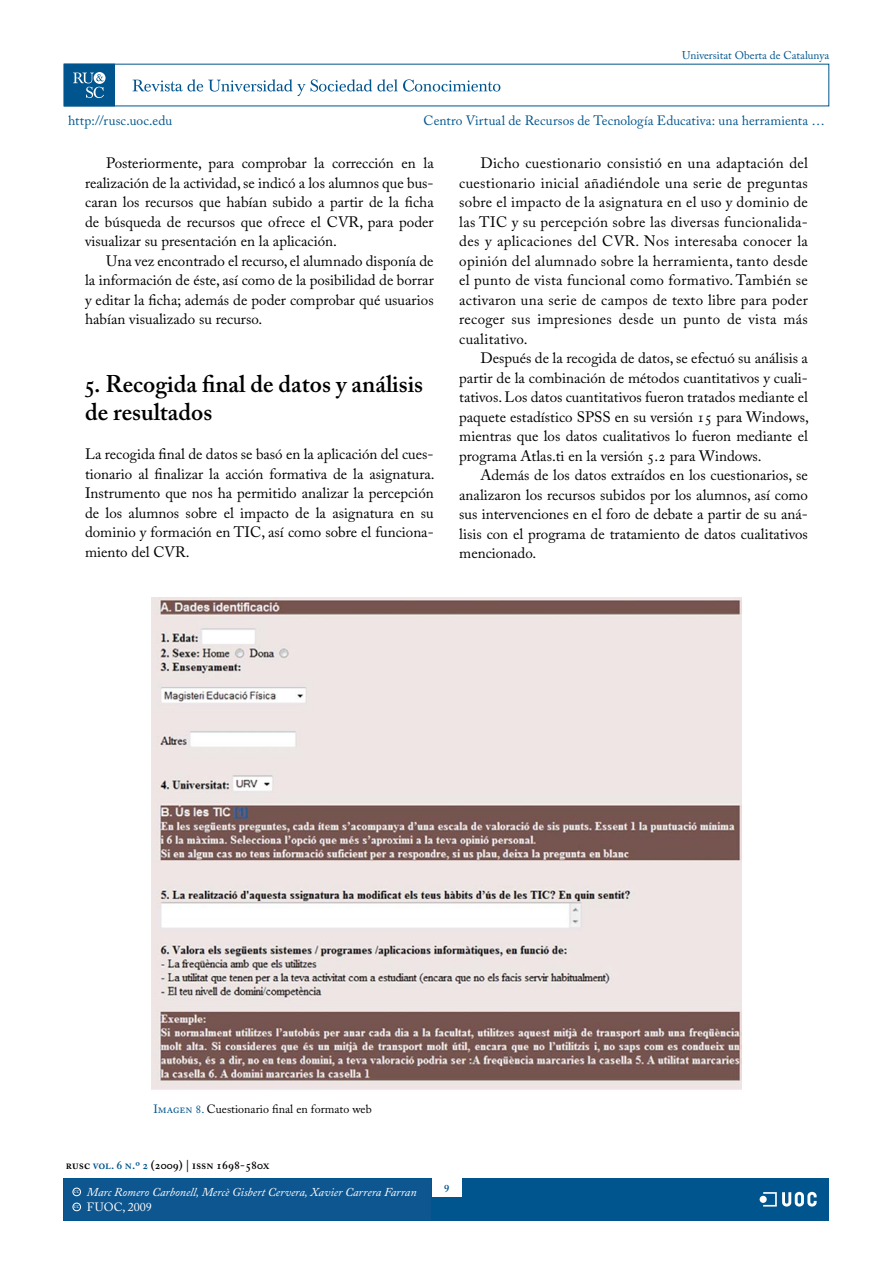
<style>
.page{position:relative;width:893px;height:1263px;background:#fff}
.page>*{position:absolute;margin:0;border:0;box-sizing:border-box;transform-origin:0 0}
.t1{font:600 24px/28.5px "Adobe Caslon Pro";color:#000}
.t2{font:15px/19.5px "Adobe Caslon Pro";color:#000;text-align:justify}
.t3{font:15px "Adobe Caslon Pro";letter-spacing:.02em;color:#000}
.t4{font:13.5px "Adobe Caslon Pro";letter-spacing:.01em;color:#00558e}
.t5{font:italic 12px "Adobe Caslon Pro";color:#fff}
.t6{font:italic 600 12px/13.5px "Adobe Caslon Pro";color:#fff}
.t7{font:12px "Adobe Caslon Pro";color:#000}
.t8{font:600 12px "Adobe Caslon Pro";color:#000}
.t9{font:12px "Adobe Caslon Pro";color:#fff}
.t10{font:11.25px "Adobe Caslon Pro";color:#00558e}
.t11{font:600 10.5px "Adobe Caslon Pro";color:#00558e}
.t12{font:600 3.9px "Adobe Caslon Pro";color:#fff}
.s1{color:#00558e}
</style>
<div class="page">
<div style="left:64px;top:1178px;width:765px;height:42px;background:#00558e"></div>
<div style="left:64px;top:64px;width:50px;height:42px;background:#00558e"></div>
<div style="left:64px;top:64px;width:51px;height:42px;border:1px solid #00558e"></div>
<svg style="left:94px;top:72px;width:12px;height:12px"></svg>
<svg style="left:73px;top:73px;width:31px;height:25px"></svg>
<svg style="left:133px;top:79px;width:367px;height:17px"></svg>
<div style="left:432px;top:1159px;width:30px;height:37px;background:#fff"></div>
<div style="left:760px;top:1196px;width:7px;height:7px;background:#fff;border-radius:50%"></div>
<svg style="left:763px;top:1192px;width:54px;height:14px"></svg>
<img style="left:151px;top:597px;width:590px;height:493px">
<div style="left:64px;top:1178px;width:366px;height:41px;background:#0e568f"></div>
<div style="left:73px;top:1188px;width:8px;height:8px;border:1px solid #fff;border-radius:50%"></div>
<div style="left:73px;top:1203px;width:8px;height:8px;border:1px solid #fff;border-radius:50%"></div>
<p class="t4" style="left:68px;top:112px;width:106px">http://rusc.uoc.edu</p>
<p class="t10" style="left:682px;top:48px;width:149px">Universitat Oberta de Catalunya</p>
<p class="t4" style="left:424px;top:112px;width:403px">Centro Virtual de Recursos de Tecnología Educativa: una herramienta …</p>
<p class="t2" style="left:106px;top:153px;width:329px">Posteriormente, para comprobar la corrección en la</p>
<p class="t2" style="left:85px;top:173px;width:350px">realización de la actividad, se indicó a los alumnos que bus-</p>
<p class="t2" style="left:85px;top:192px;width:350px">caran los recursos que habían subido a partir de la ficha</p>
<p class="t2" style="left:85px;top:212px;width:350px">de búsqueda de recursos que ofrece el CVR, para poder</p>
<p class="t2" style="left:85px;top:231px;width:253px">visualizar su presentación en la aplicación.</p>
<p class="t2" style="left:106px;top:251px;width:329px">Una vez encontrado el recurso, el alumnado disponía de</p>
<p class="t2" style="left:85px;top:270px;width:350px">la información de éste, así como de la posibilidad de borrar</p>
<p class="t2" style="left:85px;top:290px;width:350px">y editar la ficha; además de poder comprobar qué usuarios</p>
<p class="t2" style="left:85px;top:309px;width:179px">habían visualizado su recurso.</p>
<p class="t1" style="left:85px;top:369px;width:339px">5. Recogida final de datos y análisis de resultados</p>
<p class="t2" style="left:85px;top:444px;width:351px">La recogida final de datos se basó en la aplicación del cues&shy;tionario al finalizar la acción formativa de la asignatura.<br>Instrumento que nos ha permitido analizar la percepción de los alumnos sobre el impacto de la asignatura en su dominio y formación en TIC, así como sobre el funciona&shy;miento del CVR.</p>
<p class="t3" style="left:480px;top:154px;width:329px">Dicho cuestionario consistió en una adaptación del</p>
<p class="t3" style="left:459px;top:174px;width:350px">cuestionario inicial añadiéndole una serie de preguntas</p>
<p class="t3" style="left:459px;top:193px;width:350px">sobre el impacto de la asignatura en el uso y dominio de</p>
<p class="t3" style="left:459px;top:213px;width:350px">las TIC y su percepción sobre las diversas funcionalida-</p>
<p class="t3" style="left:459px;top:232px;width:350px">des y aplicaciones del CVR. Nos interesaba conocer la</p>
<p class="t3" style="left:459px;top:252px;width:350px">opinión del alumnado sobre la herramienta, tanto desde</p>
<p class="t3" style="left:459px;top:271px;width:350px">el punto de vista funcional como formativo. También se</p>
<p class="t3" style="left:459px;top:291px;width:350px">activaron una serie de campos de texto libre para poder</p>
<p class="t3" style="left:459px;top:310px;width:350px">recoger sus impresiones desde un punto de vista más</p>
<p class="t3" style="left:459px;top:330px;width:70px">cualitativo.</p>
<p class="t2" style="left:480px;top:348px;width:329px">Después de la recogida de datos, se efectuó su análisis a</p>
<p class="t2" style="left:459px;top:368px;width:350px">partir de la combinación de métodos cuantitativos y cuali-</p>
<p class="t2" style="left:459px;top:387px;width:350px">tativos. Los datos cuantitativos fueron tratados mediante el</p>
<p class="t2" style="left:459px;top:407px;width:351px">paquete estadístico SPSS en su versión 15 para Windows,</p>
<p class="t2" style="left:459px;top:426px;width:350px">mientras que los datos cualitativos lo fueron mediante el</p>
<p class="t2" style="left:459px;top:446px;width:304px">programa Atlas.ti en la versión 5.2 para Windows.</p>
<p class="t2" style="left:480px;top:465px;width:329px">Además de los datos extraídos en los cuestionarios, se</p>
<p class="t2" style="left:459px;top:485px;width:350px">analizaron los recursos subidos por los alumnos, así como</p>
<p class="t2" style="left:459px;top:504px;width:350px">sus intervenciones en el foro de debate a partir de su aná-</p>
<p class="t2" style="left:459px;top:524px;width:350px">lisis con el programa de tratamiento de datos cualitativos</p>
<p class="t2" style="left:459px;top:543px;width:78px">mencionado.</p>
<p class="t7" style="left:153px;top:1102px;width:220px"><span class="s1">Imagen 8.</span> Cuestionario final en formato web</p>
<p class="t8" style="left:66px;top:1157px;width:205px">rusc <span class="s1">vol. 6 n.º 2</span> (2009) | issn 1698-580x</p>
<p class="t6" style="left:70px;top:1186px;width:224px">Marc Romero Carbonell, Mercè Gisbert Cervera<br>Xavier Carrera Farran</p>
<p class="t12" style="left:74px;top:1190px;width:7px">CC</p>
<p class="t5" style="left:87px;top:1185px;width:331px">Marc Romero Carbonell, Mercè Gisbert Cervera, Xavier Carrera Farran</p>
<p class="t12" style="left:74px;top:1205px;width:7px">CC</p>
<p class="t9" style="left:87px;top:1200px;width:67px">FUOC, 2009</p>
<p class="t11" style="left:444px;top:1182px;width:7px">9</p>
</div>
